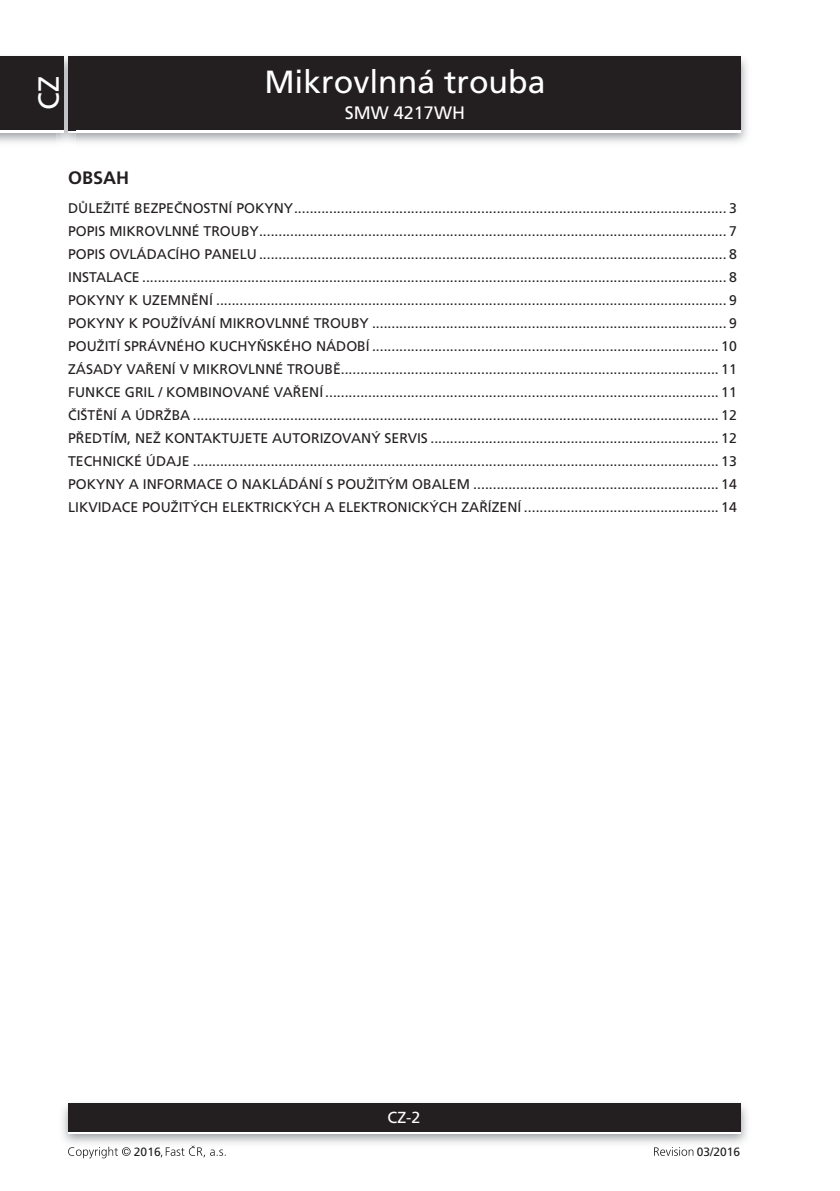
<style>
.page{position:relative;width:840px;height:1191px;background:#fff}
.page>*{position:absolute;margin:0;border:0;box-sizing:border-box;transform-origin:0 0}
.t1{font:32px "Frutiger CE";color:#fff}
.t2{font:29px "Frutiger CE";color:#fff}
.t3{font:18px "Frutiger CE";color:#fff}
.t4{font:700 18px "Frutiger CE";color:#231f20}
.t5{font:16px "Frutiger CE";color:#fff}
.t6{font:14px/23px "Frutiger CE";color:#231f20;text-align:justify}
.t7{font:12px "Frutiger CE";color:#231f20}
</style>
<div class="page">
<img style="left:0;top:56px;width:747px;height:87px">
<div style="left:68px;top:59px;width:672px;height:74px;background:#fff"></div>
<div style="left:68px;top:57px;width:672px;height:73px;background:#231f20"></div>
<img style="left:62px;top:1103px;width:685px;height:41px">
<div style="left:68px;top:1106px;width:672px;height:28px;background:linear-gradient(to right,#fff,#fff)"></div>
<div style="left:68px;top:1103px;width:672px;height:28px;background:#231f20"></div>
<img style="left:57px;top:56px;width:18px;height:87px">
<img style="left:68px;top:130px;width:7px;height:3px">
<svg style="left:68px;top:57px;width:7px;height:2px"></svg>
<img style="left:68px;top:59px;width:7px;height:71px">
<div style="left:0;top:59px;width:64px;height:74px;background:#fff"></div>
<div style="left:0;top:57px;width:64px;height:73px;background:#231f20"></div>
<svg style="left:68px;top:1146px;width:62px;height:12px"></svg>
<svg style="left:161px;top:1145px;width:64px;height:12px"></svg>
<svg style="left:654px;top:1147px;width:39px;height:8px"></svg>
<h2 class="t2" style="left:33px;top:110px;width:35px;rotate:-90deg">CZ</h2>
<h1 class="t1" style="left:264px;top:65px;width:282px">Mikrovlnná trouba</h1>
<p class="t3" style="left:344px;top:103px;width:122px">SMW 4217WH</p>
<p class="t4" style="left:68px;top:168px;width:60px">Obsah</p>
<p class="t6" style="left:68px;top:197px;width:669px">DŮLEŽITÉ BEZPEČNOSTNÍ POKYNY............................................................................................................... 3<br>POPIS MIKROVLNNÉ TROUBY........................................................................................................................ 7<br>POPIS OVLÁDACÍHO PANELU ........................................................................................................................ 8<br>INSTALACE ...................................................................................................................................................... 8<br>POKYNY K UZEMNĚNÍ ................................................................................................................................... 9<br>POKYNY K POUŽÍVÁNÍ MIKROVLNNÉ TROUBY ........................................................................................... 9<br>POUŽITÍ SPRÁVNÉHO KUCHYŇSKÉHO NÁDOBÍ ......................................................................................... 10<br>ZÁSADY VAŘENÍ V MIKROVLNNÉ TROUBĚ................................................................................................. 11<br>FUNKCE GRIL / KOMBINOVANÉ VAŘENÍ ..................................................................................................... 11<br>ČIŠTĚNÍ A ÚDRŽBA ....................................................................................................................................... 12<br>PŘEDTÍM, NEŽ KONTAKTUJETE AUTORIZOVANÝ SERVIS .......................................................................... 12<br>TECHNICKÉ ÚDAJE ....................................................................................................................................... 13<br>POKYNY A INFORMACE O NAKLÁDÁNÍ S POUŽITÝM OBALEM ............................................................... 14<br>LIKVIDACE POUŽITÝCH ELEKTRICKÝCH A ELEKTRONICKÝCH ZAŘÍZENÍ .................................................. 14</p>
<p class="t5" style="left:387px;top:1109px;width:34px">CZ-2</p>
<p class="t7" style="left:134px;top:1145px;width:28px">2016</p>
<p class="t7" style="left:696px;top:1145px;width:45px">03/2016</p>
</div>
